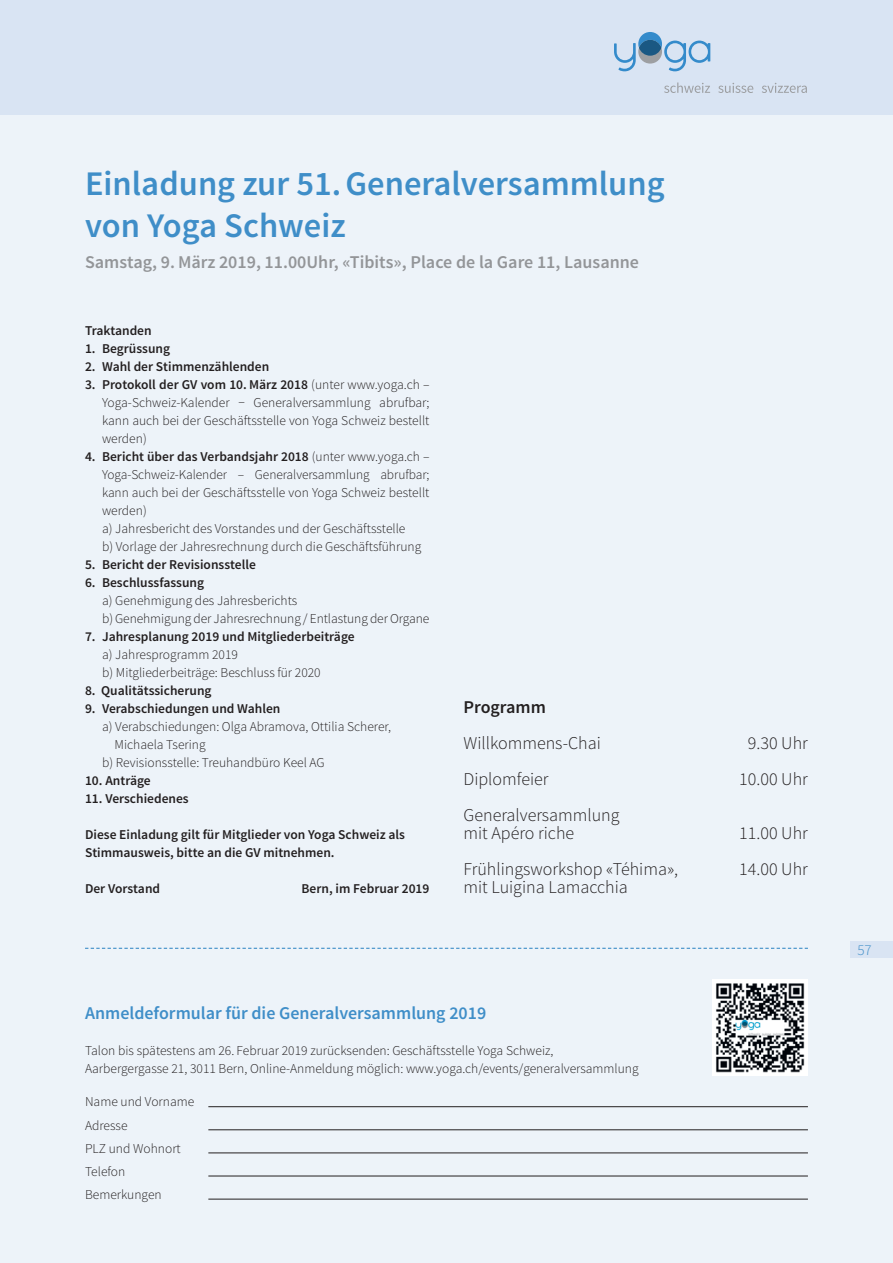
<style>
.page{position:relative;width:893px;height:1263px;background:#fff}
.page>*{position:absolute;margin:0;border:0;box-sizing:border-box;transform-origin:0 0}
.t1{font:600 34.5px/42px "Source Sans Pro";color:#3f8ec8}
.t2{font:300 18px/18px "Source Sans Pro";color:#231f20}
.t3{font:600 18px "Source Sans Pro";color:#939598}
.t4{font:600 18px "Source Sans Pro";color:#3f8ec8}
.t5{font:600 18px "Source Sans Pro";color:#231f20}
.t6{font:300 15px "Source Sans Pro";color:#3f8ec8}
.t7{font:300 13.5px/18px "Source Sans Pro";color:#231f20}
.t8{font:600 13.5px/18px "Source Sans Pro";color:#231f20}
.s1{font-weight:600}
</style>
<div class="page">
<div style="left:0;top:115px;width:893px;height:1148px;background:#edf3f9"></div>
<div style="left:0;top:0;width:893px;height:115px;background:#d9e4f3"></div>
<div style="left:850px;top:941px;width:43px;height:16px;background:#d9e4f3"></div>
<svg style="left:664px;top:82px;width:46px;height:11px"></svg>
<svg style="left:718px;top:83px;width:35px;height:10px"></svg>
<svg style="left:762px;top:83px;width:45px;height:10px"></svg>
<svg style="left:614px;top:32px;width:96px;height:39px"></svg>
<div style="left:639px;top:40px;width:22px;height:16px;background:#1a5883;border-radius:50%"></div>
<hr style="left:208px;top:1106px;width:600px;height:1px;background:#231f20">
<hr style="left:208px;top:1129px;width:600px;height:1px;background:#231f20">
<hr style="left:208px;top:1153px;width:600px;height:1px;background:#231f20">
<hr style="left:208px;top:1176px;width:600px;height:1px;background:#231f20">
<hr style="left:208px;top:1199px;width:600px;height:1px;background:#231f20">
<svg style="left:85px;top:948px;width:723px;height:1px"></svg>
<img style="left:712px;top:980px;width:96px;height:95px">
<h1 class="t1" style="left:85px;top:163px;width:581px">Einladung zur 51.Generalversammlung von Yoga Schweiz</h1>
<h2 class="t3" style="left:85px;top:251px;width:555px">Samstag, 9. März 2019, 11.00Uhr, «Tibits», Place de la Gare 11, Lausanne</h2>
<p class="t8" style="left:85px;top:322px;width:68px">Traktanden</p>
<p class="t8" style="left:85px;top:340px;width:87px">1. Begrüssung</p>
<p class="t8" style="left:85px;top:358px;width:186px">2. Wahl der Stimmenzählenden</p>
<p class="t7" style="left:102px;top:376px;width:329px;text-align:justify;text-indent:-17px"><span class="s1">3. Protokoll der GV vom 10. März 2018</span> (unter www.yoga.ch – Yoga-Schweiz-Kalender − Generalversammlung abrufbar; kann auch bei der Geschäftsstelle von Yoga Schweiz bestellt werden)</p>
<p class="t7" style="left:102px;top:448px;width:329px;text-indent:-17px"><span class="s1">4. Bericht über das Verbandsjahr 2018</span> (unter www.yoga.ch – Yoga-Schweiz-Kalender – Generalversammlung abrufbar; kann auch bei der Geschäftsstelle von Yoga Schweiz bestellt werden)<br>a) Jahresbericht des Vorstandes und der Geschäftsstelle<br>b) Vorlage der Jahresrechnung durch die Geschäftsführung</p>
<p class="t8" style="left:85px;top:556px;width:172px">5. Bericht der Revisionsstelle</p>
<p class="t8" style="left:85px;top:574px;width:121px">6. Beschlussfassung</p>
<p class="t7" style="left:102px;top:592px;width:329px">a) Genehmigung des Jahresberichts<br>b) Genehmigung der Jahresrechnung / Entlastung der Organe</p>
<p class="t8" style="left:85px;top:628px;width:271px">7. Jahresplanung 2019 und Mitgliederbeiträge</p>
<p class="t7" style="left:102px;top:646px;width:220px">a) Jahresprogramm 2019<br>b) Mitgliederbeiträge: Beschluss für 2020</p>
<p class="t8" style="left:85px;top:682px;width:128px">8. Qualitätssicherung</p>
<p class="t8" style="left:85px;top:700px;width:197px">9. Verabschiedungen und Wahlen</p>
<p class="t7" style="left:102px;top:718px;width:291px">a) Verabschiedungen: Olga Abramova, Ottilia Scherer,</p>
<p class="t7" style="left:115px;top:736px;width:93px">Michaela Tsering</p>
<p class="t7" style="left:102px;top:754px;width:224px">b) Revisionsstelle: Treuhandbüro Keel AG</p>
<p class="t8" style="left:85px;top:772px;width:67px">10. Anträge</p>
<p class="t8" style="left:85px;top:790px;width:105px">11. Verschiedenes</p>
<p class="t8" style="left:85px;top:826px;width:322px">Diese Einladung gilt für Mitglieder von Yoga Schweiz als<br>Stimmausweis, bitte an die GV mitnehmen.</p>
<p class="t8" style="left:85px;top:880px;width:77px">Der Vorstand</p>
<p class="t8" style="left:302px;top:880px;width:129px">Bern, im Februar 2019</p>
<h2 class="t5" style="left:463px;top:696px;width:84px">Programm</h2>
<h2 class="t2" style="left:463px;top:734px;width:139px">Willkommens-Chai</h2>
<h2 class="t2" style="left:748px;top:734px;width:62px">9.30 Uhr</h2>
<h2 class="t2" style="left:463px;top:770px;width:87px">Diplomfeier</h2>
<h2 class="t2" style="left:739px;top:770px;width:70px">10.00 Uhr</h2>
<h2 class="t2" style="left:463px;top:806px;width:158px">Generalversammlung mit Apéro riche</h2>
<h2 class="t2" style="left:739px;top:824px;width:70px">11.00 Uhr</h2>
<h2 class="t2" style="left:463px;top:860px;width:216px">Frühlingsworkshop «Téhima»,</h2>
<h2 class="t2" style="left:739px;top:860px;width:70px">14.00 Uhr</h2>
<h2 class="t2" style="left:463px;top:878px;width:166px">mit Luigina Lamacchia</h2>
<h2 class="t4" style="left:85px;top:1002px;width:403px">Anmeldeformular für die Generalversammlung 2019</h2>
<p class="t7" style="left:85px;top:1042px;width:555px">Talon bis spätestens am 26. Februar 2019 zurücksenden: Geschäftsstelle Yoga Schweiz,<br>Aarbergergasse 21, 3011 Bern, Online-Anmeldung möglich: www.yoga.ch/events/generalversammlung</p>
<p class="t7" style="left:85px;top:1090px;width:111px;line-height:23.1px">Name und Vorname<br>Adresse<br>PLZ und Wohnort<br>Telefon<br>Bemerkungen</p>
<p class="t6" style="left:857px;top:941px;width:16px">57</p>
</div>
